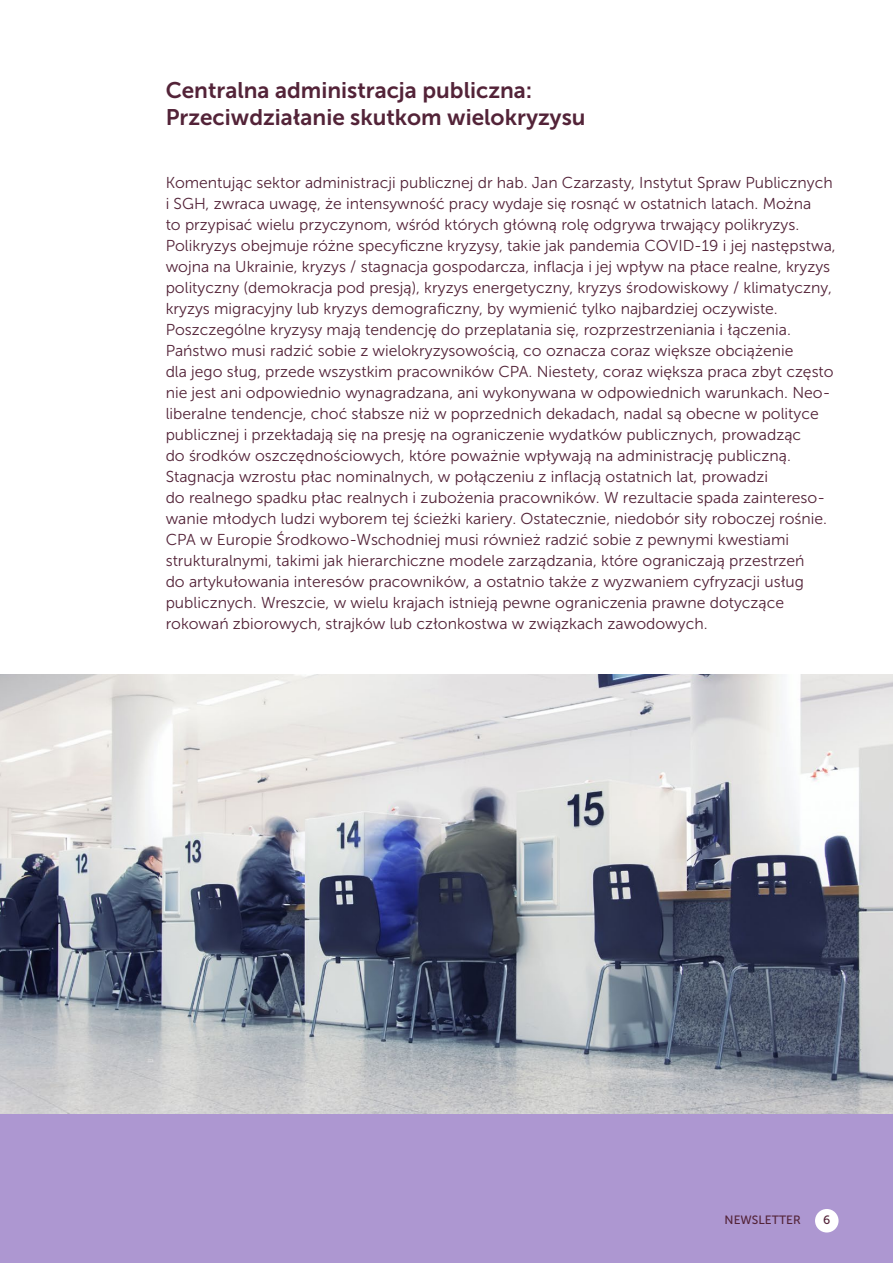
<style>
.page{position:relative;width:893px;height:1263px;background:#fff}
.page>*{position:absolute;margin:0;border:0;box-sizing:border-box;transform-origin:0 0}
.tyt01{font:22.5px "Museo Sans 700";color:#532338}
.tekst_reg{font:15.75px/21px "Museo Sans 300";color:#532338}
.t1{font:12px "Museo Sans 500";color:#532338}
</style>
<div class="page">
<div style="left:0;top:674px;width:893px;height:589px;background:#ad97d1"></div>
<img style="left:0;top:674px;width:893px;height:440px">
<div style="left:815px;top:1209px;width:23px;height:23px;background:#fff;border-radius:50%"></div>
<p class="tyt01" style="left:166px;top:77px;width:368px">Centralna administracja publiczna:</p>
<p class="tyt01" style="left:166px;top:104px;width:421px">Przeciwdziałanie skutkom wielokryzysu</p>
<p class="tekst_reg" style="left:166px;top:172px;width:671px">Komentując sektor administracji publicznej dr hab. Jan Czarzasty, Instytut Spraw Publicznych i SGH, zwraca uwagę, że intensywność pracy wydaje się rosnąć w ostatnich latach. Można<br>to przypisać wielu przyczynom, wśród których główną rolę odgrywa trwający polikryzys.<br>Polikryzys obejmuje różne specyficzne kryzysy, takie jak pandemia COVID-19 i jej następstwa, wojna na Ukrainie, kryzys / stagnacja gospodarcza, inflacja i jej wpływ na płace realne, kryzys polityczny (demokracja pod presją), kryzys energetyczny, kryzys środowiskowy / klimatyczny, kryzys migracyjny lub kryzys demograficzny, by wymienić tylko najbardziej oczywiste.<br>Poszczególne kryzysy mają tendencję do przeplatania się, rozprzestrzeniania i łączenia.<br>Państwo musi radzić sobie z wielokryzysowością, co oznacza coraz większe obciążenie<br>dla jego sług, przede wszystkim pracowników CPA. Niestety, coraz większa praca zbyt często nie jest ani odpowiednio wynagradzana, ani wykonywana w odpowiednich warunkach. Neo&shy;liberalne tendencje, choć słabsze niż w poprzednich dekadach, nadal są obecne w polityce publicznej i przekładają się na presję na ograniczenie wydatków publicznych, prowadząc<br>do środków oszczędnościowych, które poważnie wpływają na administrację publiczną.<br>Stagnacja wzrostu płac nominalnych, w połączeniu z inflacją ostatnich lat, prowadzi<br>do realnego spadku płac realnych i zubożenia pracowników. W rezultacie spada zaintereso&shy;wanie młodych ludzi wyborem tej ścieżki kariery. Ostatecznie, niedobór siły roboczej rośnie.<br>CPA w Europie Środkowo-Wschodniej musi również radzić sobie z pewnymi kwestiami strukturalnymi, takimi jak hierarchiczne modele zarządzania, które ograniczają przestrzeń<br>do artykułowania interesów pracowników, a ostatnio także z wyzwaniem cyfryzacji usług publicznych. Wreszcie, w wielu krajach istnieją pewne ograniczenia prawne dotyczące rokowań zbiorowych, strajków lub członkostwa w związkach zawodowych.</p>
<p class="t1" style="left:725px;top:1214px;width:78px">NEWSLETTER</p>
<p class="t1" style="left:823px;top:1214px;width:9px">6</p>
</div>
